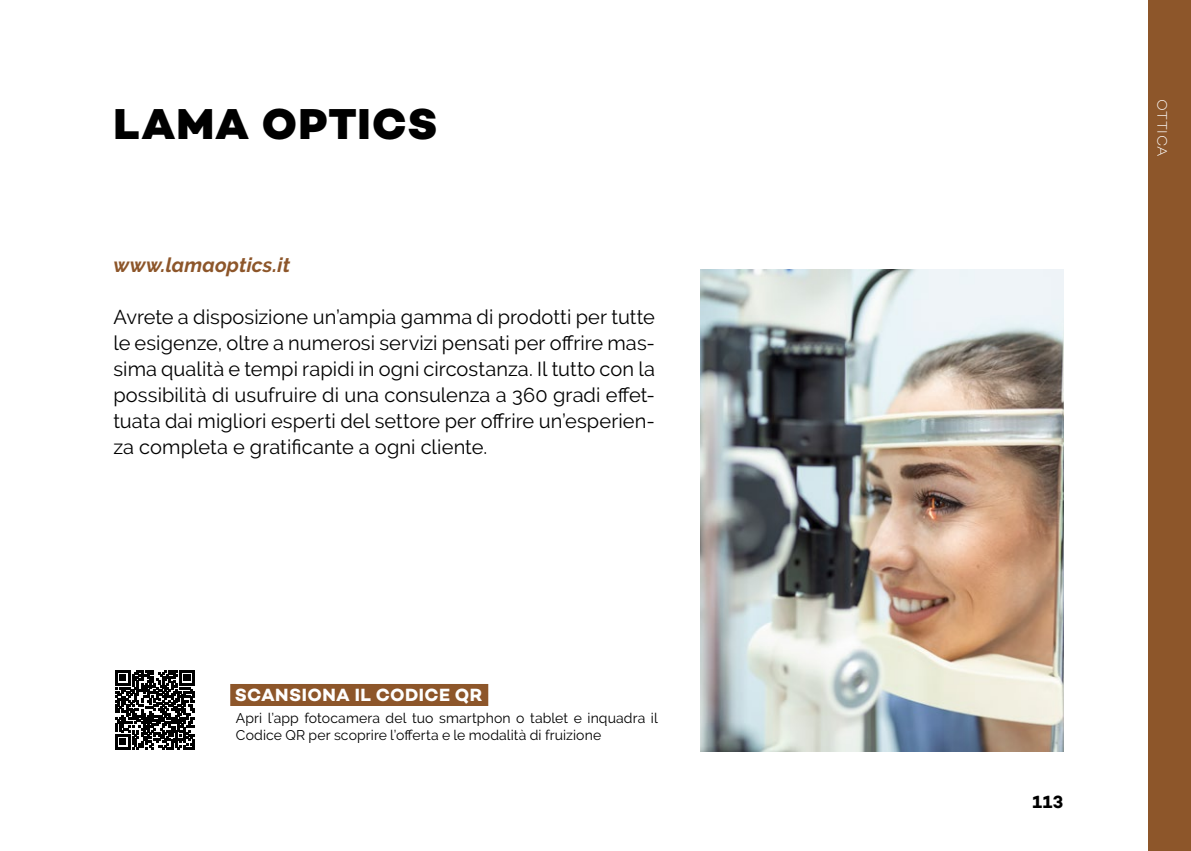
<style>
.page{position:relative;width:1191px;height:851px;background:#fff}
.page>*{position:absolute;margin:0;border:0;box-sizing:border-box;transform-origin:0 0}
.titolo{font:800 44px "Campton";letter-spacing:.025em;color:#000}
.tetso{font:20px/26px "Raleway";letter-spacing:.005em;color:#000;text-align:justify}
.sito_internet{font:italic 700 20px "Raleway";letter-spacing:.005em;color:#8d562a}
.scan{font:700 18px "Campton";letter-spacing:.025em;color:#fff}
.t1{font:700 18px "Campton";color:#000}
.fotografo{font:14px/16.8px "Raleway";letter-spacing:.01em;color:#000}
.t2{font:300 14px "Campton";color:#fff}
</style>
<div class="page">
<div style="left:1148px;top:0;width:43px;height:850px;background:#8d562a"></div>
<img style="left:700px;top:269px;width:363px;height:482px">
<svg style="left:115px;top:670px;width:79px;height:79px"></svg>
<div style="left:230px;top:683px;width:258px;height:22px;background:#8d562a"></div>
<p class="titolo" style="left:114px;top:96px;width:325px">LAMA OPTICS</p>
<p class="sito_internet" style="left:113px;top:254px;width:178px">www.lamaoptics.it</p>
<p class="tetso" style="left:113px;top:304px;width:543px">Avrete a disposizione un’ampia gamma di prodotti per tutte le esigenze, oltre a numerosi servizi pensati per offrire mas&shy;sima qualità e tempi rapidi in ogni circostanza. Il tutto con la possibilità di usufruire di una consulenza a 360 gradi effet&shy;tuata dai migliori esperti del settore per offrire un’esperien&shy;za completa e gratificante a ogni cliente.</p>
<p class="scan" style="left:235px;top:683px;width:249px">SCANSIONA IL CODICE QR</p>
<p class="fotografo" style="left:236px;top:709px;width:423px">Apri l’app fotocamera del tuo smartphon o tablet e inquadra il<br>Codice QR per scoprire l’offerta e le modalità di fruizione</p>
<p class="t2" style="left:1170px;top:99px;width:57px;rotate:90deg">ottica</p>
<p class="t1" style="left:1032px;top:790px;width:32px">113</p>
</div>
